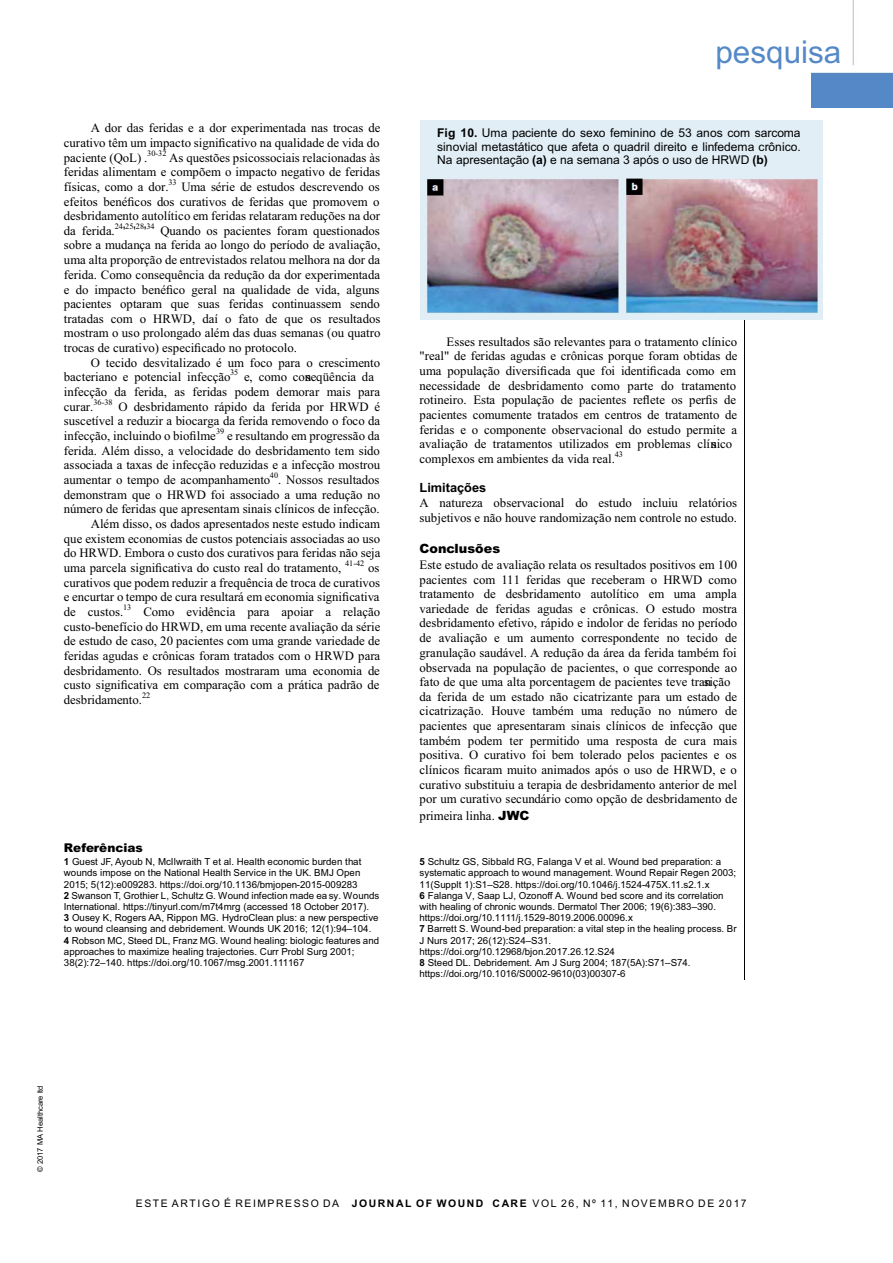
<style>
.page{position:relative;width:893px;height:1263px;background:#fff}
.page>*{position:absolute;margin:0;border:0;box-sizing:border-box;transform-origin:0 0}
.t1{font:31.5px "Arial";color:#5488c7}
.t2{font:12.75px/14.7px "Times New Roman";color:#000;text-align:justify}
.t3{font:700 12.75px "Arial";color:#000}
.t4{font:900 12.75px "Arial";color:#000}
.t5{font:12px/13.8px "Arial";color:#000;text-align:justify}
.t6{font:900 12px "Arial";color:#000}
.t7{font:10.5px "Arial";letter-spacing:.145em;color:#000}
.t8{font:9.75px/11.2px "Arial";color:#000}
.t9{font:8.25px "Times New Roman";color:#000}
.t10{font:7.5px "Arial";color:#000}
.s1{font-weight:700}
.s2{font-family:"Arial";font-weight:900}
</style>
<div class="page">
<img style="left:811px;top:0;width:82px;height:108px">
<svg style="left:744px;top:319px;width:1px;height:15px"></svg>
<hr style="left:744px;top:334px;width:1px;height:491px;background:#000">
<svg style="left:744px;top:825px;width:1px;height:31px"></svg>
<hr style="left:744px;top:856px;width:1px;height:124px;background:#000">
<img style="left:420px;top:121px;width:402px;height:198px">
<p class="t2" style="left:64px;top:122px;width:318px;text-indent:27px">A dor das feridas e a dor experimentada nas trocas de curativo têm um impacto significativo na qualidade de vida do paciente (QoL) .</p>
<p class="t9" style="left:147px;top:150px;width:21px">30-32</p>
<p class="t2" style="left:64px;top:151px;width:318px;text-indent:105px">As questões psicossociais relacionadas às feridas alimentam e compõem o impacto negativo de feridas físicas, como a dor.</p>
<p class="t9" style="left:168px;top:179px;width:10px">33</p>
<p class="t2" style="left:64px;top:181px;width:317px;text-indent:117px">Uma série de estudos descrevendo os efeitos benéficos dos curativos de feridas que promovem o desbridamento autolítico em feridas relataram reduções na dor da ferida.</p>
<p class="t9" style="left:115px;top:223px;width:41px">24 25 28 34</p>
<p class="t2" style="left:64px;top:224px;width:318px;text-indent:59px">' ' ' Quando os pacientes foram questionados sobre a mudança na ferida ao longo do período de avaliação, uma alta proporção de entrevistados relatou melhora na dor da ferida. Como consequência da redução da dor experimentada e do impacto benéfico geral na qualidade de vida, alguns pacientes optaram que suas feridas continuassem sendo tratadas com o HRWD, daí o fato de que os resultados mostram o uso prolongado além das duas semanas (ou quatro trocas de curativo) especificado no protocolo.</p>
<p class="t2" style="left:64px;top:356px;width:318px;text-indent:27px">O tecido desvitalizado é um foco para o crescimento bacteriano e potencial infecção</p>
<p class="t9" style="left:230px;top:370px;width:10px">35</p>
<p class="t2" style="left:64px;top:371px;width:318px;text-align:left;text-indent:180px">e, como conseqüência da infecção da ferida, as feridas podem demorar mais para curar.</p>
<p class="t9" style="left:93px;top:399px;width:21px">36-38</p>
<p class="t2" style="left:64px;top:400px;width:318px;text-indent:55px">O desbridamento rápido da ferida por HRWD é suscetível a reduzir a biocarga da ferida removendo o foco da infecção, incluindo o biofilme</p>
<p class="t9" style="left:216px;top:428px;width:10px">39</p>
<p class="t2" style="left:64px;top:430px;width:318px;text-indent:163px">e resultando em progressão da ferida. Além disso, a velocidade do desbridamento tem sido associada a taxas de infecção reduzidas e a infecção mostrou aumentar o tempo de acompanhamento</p>
<p class="t9" style="left:270px;top:472px;width:10px">40</p>
<p class="t2" style="left:278px;top:474px;width:103px">. Nossos resultados</p>
<p class="t2" style="left:64px;top:488px;width:318px">demonstram que o HRWD foi associado a uma redução no</p>
<p class="t2" style="left:64px;top:503px;width:317px">número de feridas que apresentam sinais clínicos de infecção.</p>
<p class="t2" style="left:91px;top:518px;width:291px">Além disso, os dados apresentados neste estudo indicam</p>
<p class="t2" style="left:64px;top:532px;width:318px">que existem economias de custos potenciais associadas ao uso</p>
<p class="t2" style="left:64px;top:547px;width:318px">do HRWD. Embora o custo dos curativos para feridas não seja</p>
<p class="t2" style="left:64px;top:562px;width:279px">uma parcela significativa do custo real do tratamento,</p>
<p class="t9" style="left:345px;top:560px;width:21px">41-42</p>
<p class="t2" style="left:64px;top:562px;width:317px;text-indent:304px">os curativos que podem reduzir a frequência de troca de curativos e encurtar o tempo de cura resultará em economia significativa de custos.</p>
<p class="t9" style="left:123px;top:604px;width:10px">13</p>
<p class="t2" style="left:64px;top:606px;width:318px;text-indent:79px">Como evidência para apoiar a relação custo-benefício do HRWD, em uma recente avaliação da série de estudo de caso, 20 pacientes com uma grande variedade de feridas agudas e crônicas foram tratados com o HRWD para desbridamento. Os resultados mostraram uma economia de custo significativa em comparação com a prática padrão de desbridamento.</p>
<p class="t9" style="left:142px;top:692px;width:10px">22</p>
<h1 class="t1" style="left:715px;top:40px;width:128px">pesquisa</h1>
<p class="t5" style="left:437px;top:127px;width:365px"><span class="s1">Fig 10.</span> Uma paciente do sexo feminino de 53 anos com sarcoma sinovial metastático que afeta o quadril direito e linfedema crônico.<br>Na apresentação <span class="s1">(a)</span> e na semana 3 após o uso de HRWD <span class="s1">(b)</span></p>
<p class="t2" style="left:419px;top:335px;width:319px;text-align:left;text-indent:27px">Esses resultados são relevantes para o tratamento clínico "real" de feridas agudas e crônicas porque foram obtidas de uma população diversificada que foi identificada como em necessidade de desbridamento como parte do tratamento rotineiro. Esta população de pacientes reflete os perfis de pacientes comumente tratados em centros de tratamento de feridas e o componente observacional do estudo permite a avaliação de tratamentos utilizados em problemas clíns ico complexos em ambientes da vida real.</p>
<p class="t9" style="left:614px;top:451px;width:10px">43</p>
<p class="t3" style="left:419px;top:483px;width:68px">Limitações</p>
<p class="t2" style="left:419px;top:496px;width:319px">A natureza observacional do estudo incluiu relatórios subjetivos e não houve randomização nem controle no estudo.</p>
<p class="t4" style="left:419px;top:544px;width:82px">Conclusões</p>
<p class="t2" style="left:419px;top:559px;width:319px;text-align:left">Este estudo de avaliação relata os resultados positivos em 100 pacientes com 111 feridas que receberam o HRWD como tratamento de desbridamento autolítico em uma ampla variedade de feridas agudas e crônicas. O estudo mostra desbridamento efetivo, rápido e indolor de feridas no período de avaliação e um aumento correspondente no tecido de granulação saudável. A redução da área da ferida também foi observada na população de pacientes, o que corresponde ao fato de que uma alta porcentagem de pacientes teve transição da ferida de um estado não cicatrizante para um estado de cicatrização. Houve também uma redução no número de pacientes que apresentaram sinais clínicos de infecção que também podem ter permitido uma resposta de cura mais positiva. O curativo foi bem tolerado pelos pacientes e os clínicos ficaram muito animados após o uso de HRWD, e o curativo substituiu a terapia de desbridamento anterior de mel por um curativo secundário como opção de desbridamento de</p>
<p class="t2" style="left:419px;top:810px;width:111px">primeira linha. <span class="s2">JWC</span></p>
<p class="t6" style="left:64px;top:844px;width:80px">Referências</p>
<p class="t8" style="left:64px;top:857px;width:317px"><span class="s1">1</span> Guest JF, Ayoub N, McIlwraith T et al. Health economic burden that wounds impose on the National Health Service in the UK. BMJ Open 2015; 5(12):e009283. https://doi.org/10.1136/bmjopen-2015-009283<br><span class="s1">2</span> Swanson T, Grothier L, Schultz G. Wound infection made easy. Wounds International. https://tinyurl.com/m7t4mrg (accessed 18 October 2017).<br><span class="s1">3</span> Ousey K, Rogers AA, Rippon MG. HydroClean plus: a new perspective to wound cleansing and debridement. Wounds UK 2016; 12(1):94–104.<br><span class="s1">4</span> Robson MC, Steed DL, Franz MG. Wound healing: biologic features and approaches to maximize healing trajectories. Curr Probl Surg 2001; 38(2):72–140. https://doi.org/10.1067/msg.2001.111167</p>
<p class="t8" style="left:419px;top:857px;width:318px"><span class="s1">5</span> Schultz GS, Sibbald RG, Falanga V et al. Wound bed preparation: a systematic approach to wound management. Wound Repair Regen 2003; 11(Supplt 1):S1–S28. https://doi.org/10.1046/j.1524-475X.11.s2.1.x<br><span class="s1">6</span> Falanga V, Saap LJ, Ozonoff A. Wound bed score and its correlation with healing of chronic wounds. Dermatol Ther 2006; 19(6):383–390. https://doi.org/10.1111/j.1529-8019.2006.00096.x<br><span class="s1">7</span> Barrett S. Wound-bed preparation: a vital step in the healing process. Br J Nurs 2017; 26(12):S24–S31. https://doi.org/10.12968/bjon.2017.26.12.S24<br><span class="s1">8</span> Steed DL. Debridement. Am J Surg 2004; 187(5A):S71–S74. https://doi.org/10.1016/S0002-9610(03)00307-6</p>
<p class="t10" style="left:37px;top:1172px;width:88px;rotate:-90deg">© 2017 MA Healthcare ltd</p>
<p class="t7" style="left:136px;top:1200px;width:612px">ESTE ARTIGO É REIMPRESSO DA <span class="s1">JOURNAL OF WOUND CARE</span> VOL 26, Nº 11, NOVEMBRO DE 2017</p>
</div>
